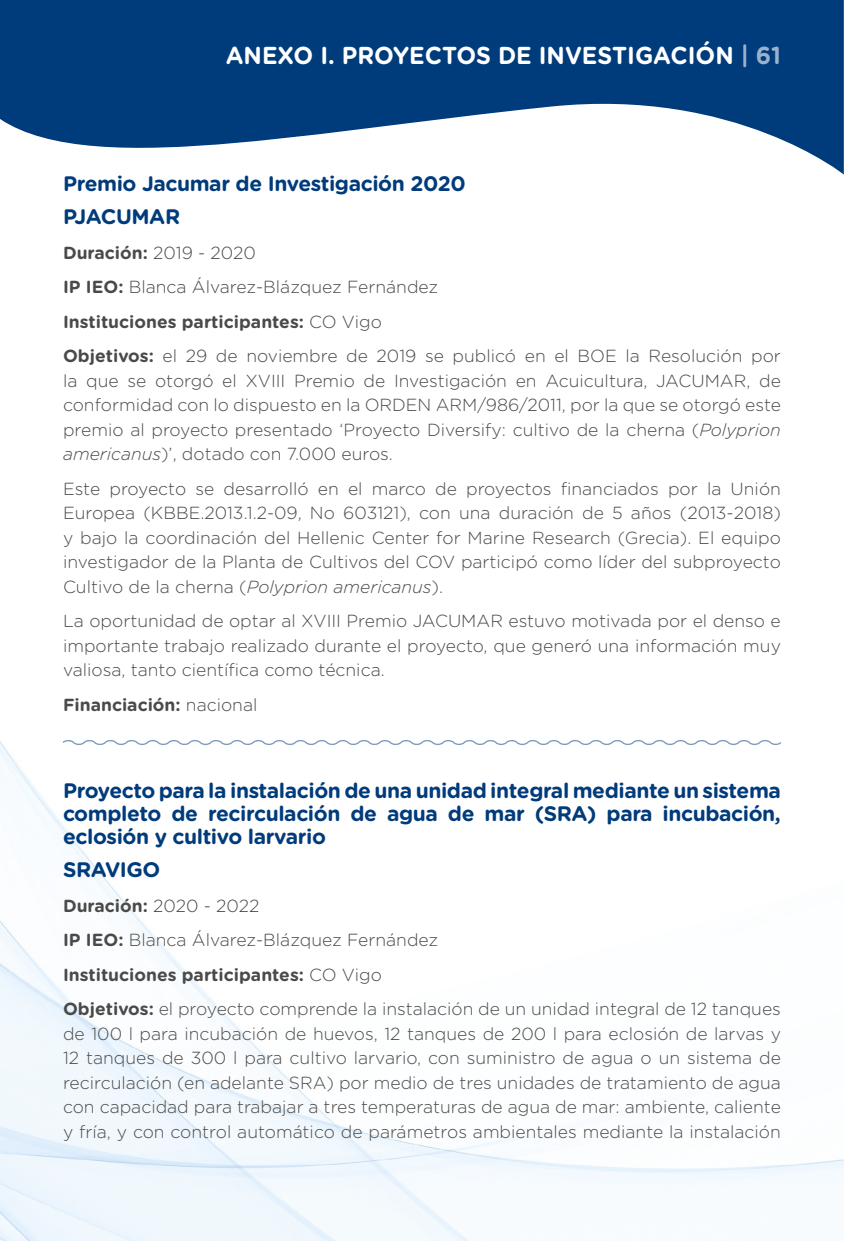
<style>
.page{position:relative;width:844px;height:1241px;background:#fff}
.page>*{position:absolute;margin:0;border:0;box-sizing:border-box;transform-origin:0 0}
.t1{font:700 24.5px "Gotham Rounded";color:#fff;scale:.95 1}
.t2{font:700 21px/23.1px "Gotham Rounded";letter-spacing:-.02em;color:#003b7b}
.t3{font:300 17.5px/24.5px "Gotham Rounded";color:#4a4a49;text-align:justify}
.t4{font:700 17.5px "Gotham Rounded";color:#4a4a49}
.s1{color:#99b1ca}
.s2{font-weight:700}
.s3{font-style:italic}
.s4{font-weight:300}
</style>
<div class="page">
<img style="left:0;top:740px;width:843px;height:500px">
<svg style="left:0;top:0;width:843px;height:174px;fill:#003b7b"></svg>
<svg style="left:61px;top:740px;width:721px;height:7px"></svg>
<h1 class="t1" style="left:226px;top:38px;width:585px">ANEXO I. PROYECTOS DE INVESTIGACIÓN <span class="s1">| 61</span></h1>
<p class="t2" style="left:63px;top:166px;width:404px;line-height:33.1px">Premio Jacumar de Investigación 2020<br>PJACUMAR</p>
<p class="t3" style="left:63px;top:234px;width:719px;line-height:34.5px;text-align:left"><span class="s2">Duración:</span> 2019 - 2020<br><span class="s2">IP IEO:</span> Blanca Álvarez-Blázquez Fernández<br><span class="s2">Instituciones participantes:</span> CO Vigo<br><span class="s2">Objetivos:</span> el 29 de noviembre de 2019 se publicó en el BOE la Resolución por</p>
<p class="t3" style="left:63px;top:367px;width:719px">la que se otorgó el XVIII Premio de Investigación en Acuicultura, JACUMAR, de conformidad con lo dispuesto en la ORDEN ARM/986/2011, por la que se otorgó este premio al proyecto presentado ‘Proyecto Diversify: cultivo de la cherna (<span class="s3">Polyprion americanus</span>)’, dotado con 7.000 euros.</p>
<p class="t3" style="left:63px;top:475px;width:719px">Este proyecto se desarrolló en el marco de proyectos financiados por la Unión Europea (KBBE.2013.1.2-09, No 603121), con una duración de 5 años (2013-2018) y bajo la coordinación del Hellenic Center for Marine Research (Grecia). El equipo investigador de la Planta de Cultivos del COV participó como líder del subproyecto Cultivo de la cherna (<span class="s3">Polyprion americanus</span>).</p>
<p class="t3" style="left:63px;top:608px;width:719px">La oportunidad de optar al XVIII Premio JACUMAR estuvo motivada por el denso e importante trabajo realizado durante el proyecto, que generó una información muy valiosa, tanto científica como técnica.</p>
<p class="t4" style="left:63px;top:691px;width:196px">Financiación: <span class="s4">nacional</span></p>
<p class="t2" style="left:63px;top:778px;width:719px;text-align:justify">Proyecto para la instalación de una unidad integral mediante un sistema completo de recirculación de agua de mar (SRA) para incubación, eclosión y cultivo larvario</p>
<p class="t2" style="left:63px;top:857px;width:99px">SRAVIGO</p>
<p class="t3" style="left:63px;top:887px;width:719px;line-height:34.5px;text-align:left"><span class="s2">Duración:</span> 2020 - 2022<br><span class="s2">IP IEO:</span> Blanca Álvarez-Blázquez Fernández<br><span class="s2">Instituciones participantes:</span> CO Vigo<br><span class="s2">Objetivos:</span> el proyecto comprende la instalación de un unidad integral de 12 tanques</p>
<p class="t3" style="left:63px;top:1020px;width:719px">de 100 l para incubación de huevos, 12 tanques de 200 l para eclosión de larvas y 12 tanques de 300 l para cultivo larvario, con suministro de agua o un sistema de recirculación (en adelante SRA) por medio de tres unidades de tratamiento de agua con capacidad para trabajar a tres temperaturas de agua de mar: ambiente, caliente y fría, y con control automático de parámetros ambientales mediante la instalación</p>
</div>
